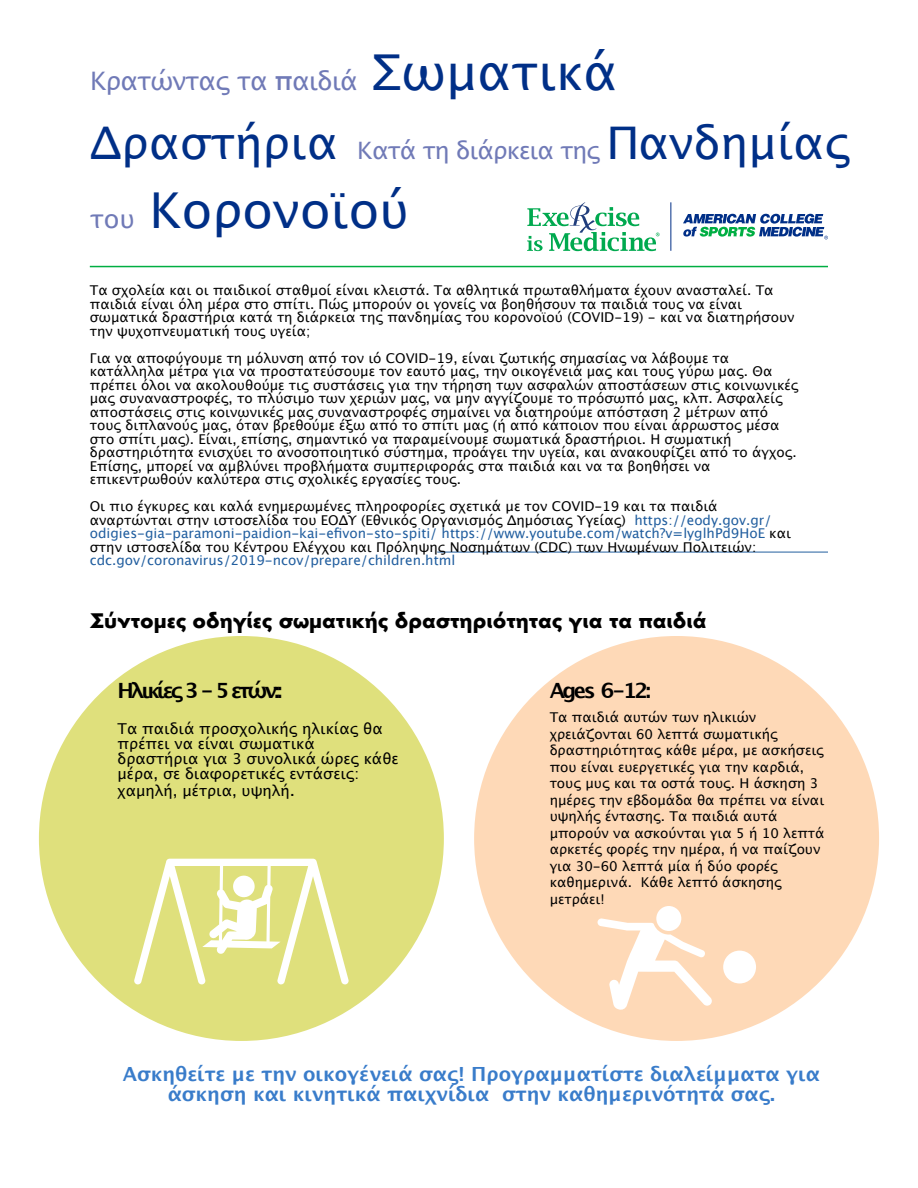
<style>
.page{position:relative;width:918px;height:1188px;background:#fff}
.page>*{position:absolute;margin:0;border:0;box-sizing:border-box;transform-origin:0 0}
.t1{font:49.5px "Lucida Grande";color:#002f87}
.t2{font:45px "Lucida Grande";color:#002f87}
.t3{font:25.5px "Lucida Grande";letter-spacing:-.03em;color:#707ab7}
.t4{font:700 21px "Lucida Grande";letter-spacing:-.125em;color:#000}
.t5{font:700 19.5px/19.5px "Lucida Grande";color:#397cca;text-align:center}
.t6{font:700 19.5px "Futura";color:#000}
.t7{font:15px/15px "Lucida Grande";color:#000}
.t8{font:13.5px/13.5px "Lucida Grande";color:#000}
.t9{font:13.5px "Lucida Grande";color:#215e9f}
.s1{font-family:"Futura";font-weight:500}
.s2{font-size:49.5px;color:#002f87}
.s3{font-size:24px;color:#707ab7}
.s4{font-size:25.5px;color:#707ab7}
.s5{color:#215e9f}
.s6{font-size:16.5px}
</style>
<div class="page">
<svg style="left:683px;top:214px;width:145px;height:25px"></svg>
<hr style="left:671px;top:202px;width:1px;height:49px;background:#002f87">
<svg style="left:527px;top:202px;width:133px;height:49px"></svg>
<hr style="left:90px;top:266px;width:738px;height:1px;background:#00ae42">
<hr style="left:437px;top:552px;width:391px;height:1px;background:#215e9e">
<div style="left:39px;top:636px;width:405px;height:405px;background:#dfe07c;border-radius:50%"></div>
<div style="left:474px;top:636px;width:405px;height:405px;background:#fed9b7;border-radius:50%"></div>
<svg style="left:134px;top:859px;width:215px;height:126px"></svg>
<div style="left:656px;top:906px;width:25px;height:25px;background:#fff;border-radius:50%"></div>
<div style="left:723px;top:951px;width:33px;height:32px;background:#fff;border-radius:50%"></div>
<svg style="left:597px;top:918px;width:115px;height:92px"></svg>
<h3 class="t3" style="left:90px;top:70px;width:529px">Κρατώντας τα <span class="s1">π</span>αιδιά <span class="s2">Σωματικά</span></h3>
<h2 class="t2" style="left:90px;top:124px;width:762px">Δραστήρια <span class="s3">Κατά τη διάρκεια της</span> Πανδημίας</h2>
<h1 class="t1" style="left:90px;top:189px;width:320px"><span class="s4">του</span> Κορονοϊού</h1>
<p class="t8" style="left:90px;top:285px;width:706px">Τα σχολεία και οι παιδικοί σταθμοί είναι κλειστά. Τα αθλητικά πρωταθλήματα έχουν ανασταλεί. Τα παιδιά είναι όλη μέρα στο σπίτι. Πώς μπορούν οι γονείς να βοηθήσουν τα παιδιά τους να είναι σωματικά δραστήρια κατά τη διάρκεια της πανδημίας του κορονοϊού (COVID-19) - και να διατηρήσουν την ψυχοπνευματική τους υγεία;</p>
<p class="t8" style="left:90px;top:352px;width:710px">Για να αποφύγουμε τη μόλυνση από τον ιό COVID-19, είναι ζωτικής σημασίας να λάβουμε τα κατάλληλα μέτρα για να προστατεύσουμε τον εαυτό μας, την οικογένειά μας και τους γύρω μας. Θα πρέπει όλοι να ακολουθούμε τις συστάσεις για την τήρηση των ασφαλών αποστάσεων στις κοινωνικές μας συναναστροφές, το πλύσιμο των χεριών μας, να μην αγγίζουμε το πρόσωπό μας, κλπ. Ασφαλείς αποστάσεις στις κοινωνικές μας συναναστροφές σημαίνει να διατηρούμε απόσταση 2 μέτρων από τους διπλανούς μας, όταν βρεθούμε έξω από το σπίτι μας (ή από κάποιον που είναι άρρωστος μέσα στο σπίτι μας). Είναι, επίσης, σημαντικό να παραμείνουμε σωματικά δραστήριοι. Η σωματική δραστηριότητα ενισχύει το ανοσοποιητικό σύστημα, προάγει την υγεία, και ανακουφίζει από το άγχος.<br>Επίσης, μπορεί να αμβλύνει προβλήματα συμπεριφοράς στα παιδιά και να τα βοηθήσει να επικεντρωθούν καλύτερα στις σχολικές εργασίες τους.</p>
<p class="t8" style="left:90px;top:501px;width:703px">Οι πιο έγκυρες και καλά ενημερωμένες πληροφορίες σχετικά με τον COVID-19 και τα παιδιά αναρτώνται στην ιστοσελίδα του ΕΟΔΥ (Εθνικός Οργανισμός Δημόσιας Υγείας) <span class="s5">https://eody.gov.gr/ odigies-gia-paramoni-paidion-kai-efivon-sto-spiti/ https://www.youtube.com/watch?v=lyglhPd9HoE</span> και στην ιστοσελίδα του Κέντρου Ελέγχου και Πρόληψης Νοσημάτων (CDC) των Ηνωμένων Πολιτειών:</p>
<p class="t9" style="left:90px;top:555px;width:367px">cdc.gov/coronavirus/2019-ncov/prepare/children.html</p>
<h3 class="t6" style="left:90px;top:612px;width:618px">Σύντομες οδηγίες σωματικής δραστηριότητας για τα παιδιά</h3>
<h3 class="t4" style="left:118px;top:682px;width:166px">Ηλικίες 3 - 5 ετών::</h3>
<p class="t7" style="left:118px;top:722px;width:283px">Τα παιδιά προσχολικής ηλικίας θα πρέπει να είναι σωματικά δραστήρια για 3 συνολικά ώρες κάθε μέρα, σε διαφορετικές εντάσεις:</p>
<p class="t7" style="left:118px;top:784px;width:179px">χαμηλή, μέτρια, υψηλή<span class="s6">.</span></p>
<h3 class="t4" style="left:550px;top:682px;width:103px">Ages 6-12:</h3>
<p class="t8" style="left:550px;top:710px;width:276px;line-height:16.5px">Τα παιδιά αυτών των ηλικιών χρειάζονται 60 λεπτά σωματικής δραστηριότητας κάθε μέρα, με ασκήσεις που είναι ευεργετικές για την καρδιά, τους μυς και τα οστά τους. Η άσκηση 3 ημέρες την εβδομάδα θα πρέπει να είναι υψηλής έντασης. Τα παιδιά αυτά μπορούν να ασκούνται για 5 ή 10 λεπτά αρκετές φορές την ημέρα, ή να παίζουν για 30-60 λεπτά μία ή δύο φορές καθημερινά. Κάθε λεπτό άσκησης μετράει!</p>
<h3 class="t5" style="left:123px;top:1066px;width:699px">Ασκηθείτε με την οικογένειά σας! Προγραμματίστε διαλείμματα για άσκηση και κινητικά παιχνίδια στην καθημερινότητά σας.</h3>
</div>
